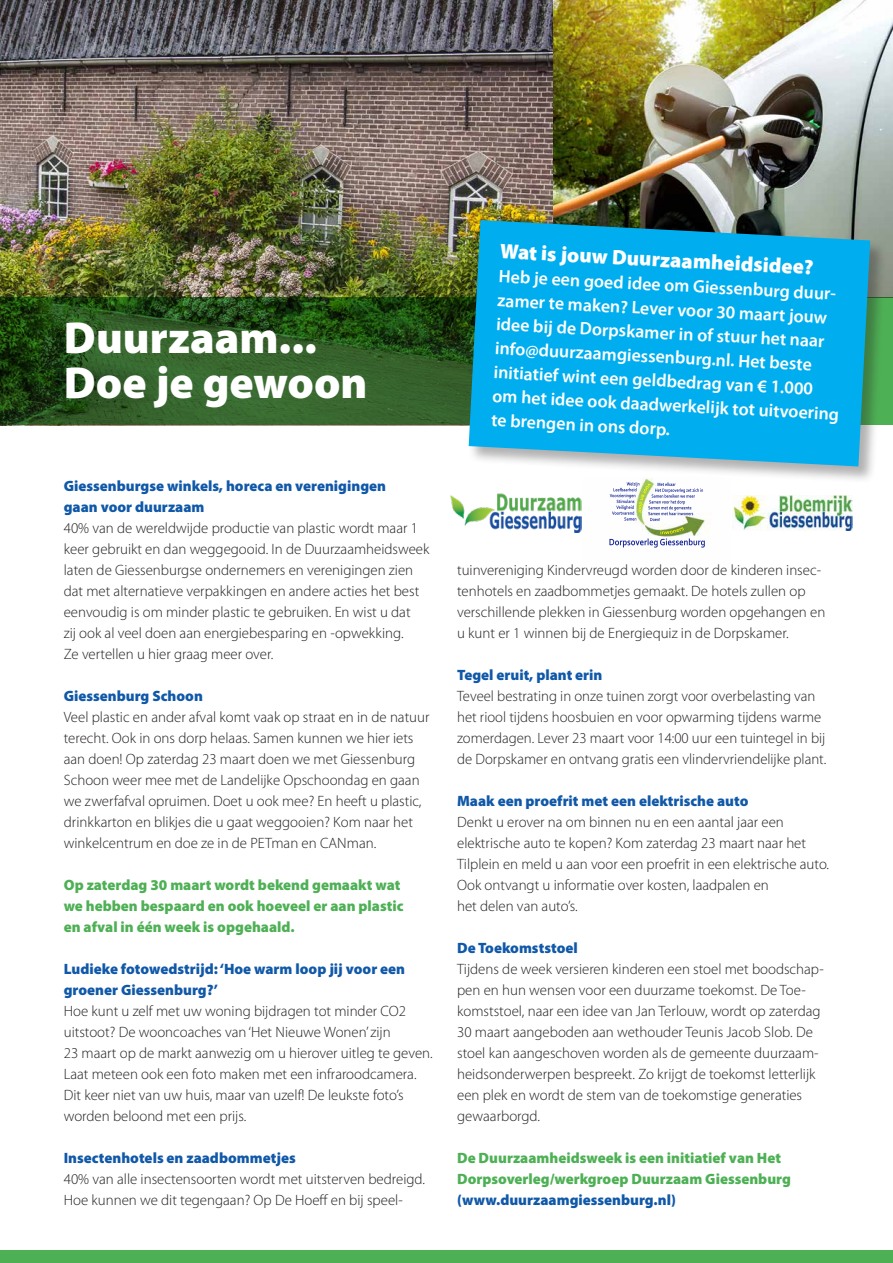
<style>
.page{position:relative;width:893px;height:1263px;background:#fff}
.page>*{position:absolute;margin:0;border:0;box-sizing:border-box;transform-origin:0 0}
.t1{font:900 45px/45px "Myriad Pro";color:#fff}
.t2{font:900 21px "Myriad Pro";color:#fff}
.t3{font:600 18px/24px "Myriad Pro";color:#fff}
.t4{font:300 15px/21px "Myriad Pro";color:#231f20}
.t5{font:900 15px/21px "Myriad Pro";color:#1058a8}
.t6{font:900 15px/21px "Myriad Pro";color:#4eb055}
</style>
<div class="page">
<img style="left:553px;top:0;width:340px;height:298px">
<img style="left:0;top:0;width:553px;height:298px">
<img style="left:609px;top:484px;width:100px;height:64px">
<svg style="left:673px;top:527px;width:11px;height:6px"></svg>
<svg style="left:641px;top:484px;width:10px;height:13px"></svg>
<img style="left:450px;top:494px;width:131px;height:39px">
<img style="left:733px;top:496px;width:120px;height:35px">
<div style="left:0;top:1250px;width:893px;height:13px;background:#4eb055"></div>
<svg style="left:0;top:298px;width:893px;height:127px;background:#2b5721"></svg>
<div style="left:468px;top:220px;width:420px;height:264px;background:#231f20;opacity:.35"></div>
<svg style="left:469px;top:220px;width:401px;height:246px;background:#0eaae3"></svg>
<h1 class="t1" style="left:64px;top:315px;width:305px">Duurzaam...<br>Doe je gewoon</h1>
<p class="t5" style="left:64px;top:476px;width:324px">Giessenburgse winkels, horeca en verenigingen gaan voor duurzaam</p>
<p class="t4" style="left:64px;top:518px;width:367px">40% van de wereldwijde productie van plastic wordt maar 1 keer gebruikt en dan weggegooid. In de Duurzaamheidsweek laten de Giessenburgse ondernemers en verenigingen zien dat met alternatieve verpakkingen en andere acties het best eenvoudig is om minder plastic te gebruiken. En wist u dat<br>zij ook al veel doen aan energiebesparing en -opwekking.<br>Ze vertellen u hier graag meer over.</p>
<p class="t5" style="left:64px;top:686px;width:141px">Giessenburg Schoon</p>
<p class="t4" style="left:64px;top:707px;width:367px">Veel plastic en ander afval komt vaak op straat en in de natuur terecht. Ook in ons dorp helaas. Samen kunnen we hier iets aan doen! Op zaterdag 23 maart doen we met Giessenburg Schoon weer mee met de Landelijke Opschoondag en gaan we zwerfafval opruimen. Doet u ook mee? En heeft u plastic, drinkkarton en blikjes die u gaat weggooien? Kom naar het winkelcentrum en doe ze in de PETman en CANman.</p>
<p class="t6" style="left:64px;top:875px;width:341px">Op zaterdag 30 maart wordt bekend gemaakt wat we hebben bespaard en ook hoeveel er aan plastic en afval in één week is opgehaald.</p>
<p class="t5" style="left:64px;top:959px;width:343px">Ludieke fotowedstrijd: ‘Hoe warm loop jij voor een groener Giessenburg?’</p>
<p class="t4" style="left:64px;top:1001px;width:371px">Hoe kunt u zelf met uw woning bijdragen tot minder CO2 uitstoot? De wooncoaches van ‘Het Nieuwe Wonen’ zijn<br>23 maart op de markt aanwezig om u hierover uitleg te geven.<br>Laat meteen ook een foto maken met een infraroodcamera.<br>Dit keer niet van uw huis, maar van uzelf! De leukste foto’s worden beloond met een prijs.</p>
<p class="t5" style="left:64px;top:1148px;width:234px">Insectenhotels en zaadbommetjes</p>
<p class="t4" style="left:64px;top:1169px;width:363px">40% van alle insectensoorten wordt met uitsterven bedreigd.<br>Hoe kunnen we dit tegengaan? Op De Hoeff en bij speel-</p>
<h2 class="t2" style="left:501px;top:239px;width:315px;rotate:3deg">Wat is jouw Duurzaamheidsidee?</h2>
<p class="t3" style="left:499px;top:264px;width:348px;rotate:3deg">Heb je een goed idee om Giessenburg duur&shy;zamer te maken? Lever voor 30 maart jouw idee bij de Dorpskamer in of stuur het naar info@duurzaamgiessenburg.nl. Het beste initiatief wint een geldbedrag van € 1.000 om het idee ook daadwerkelijk tot uitvoering te brengen in ons dorp.</p>
<p class="t4" style="left:457px;top:560px;width:370px">tuinvereniging Kindervreugd worden door de kinderen insec&shy;tenhotels en zaadbommetjes gemaakt. De hotels zullen op verschillende plekken in Giessenburg worden opgehangen en u kunt er 1 winnen bij de Energiequiz in de Dorpskamer.</p>
<p class="t5" style="left:457px;top:665px;width:147px">Tegel eruit, plant erin</p>
<p class="t4" style="left:457px;top:686px;width:371px">Teveel bestrating in onze tuinen zorgt voor overbelasting van het riool tijdens hoosbuien en voor opwarming tijdens warme zomerdagen. Lever 23 maart voor 14:00 uur een tuintegel in bij de Dorpskamer en ontvang gratis een vlindervriendelijke plant.</p>
<p class="t5" style="left:457px;top:791px;width:293px">Maak een proefrit met een elektrische auto</p>
<p class="t4" style="left:457px;top:812px;width:374px">Denkt u erover na om binnen nu en een aantal jaar een elektrische auto te kopen? Kom zaterdag 23 maart naar het Tilplein en meld u aan voor een proefrit in een elektrische auto.<br>Ook ontvangt u informatie over kosten, laadpalen en<br>het delen van auto’s.</p>
<p class="t5" style="left:457px;top:938px;width:122px">De Toekomststoel</p>
<p class="t4" style="left:457px;top:959px;width:368px">Tijdens de week versieren kinderen een stoel met boodschap&shy;pen en hun wensen voor een duurzame toekomst. De Toe&shy;komststoel, naar een idee van Jan Terlouw, wordt op zaterdag 30 maart aangeboden aan wethouder Teunis Jacob Slob. De stoel kan aangeschoven worden als de gemeente duurzaam&shy;heidsonderwerpen bespreekt. Zo krijgt de toekomst letterlijk een plek en wordt de stem van de toekomstige generaties gewaarborgd.</p>
<p class="t6" style="left:457px;top:1148px;width:335px">De Duurzaamheidsweek is een initiatief van Het<br>Dorpsoverleg/werkgroep Duurzaam Giessenburg</p>
<p class="t5" style="left:457px;top:1190px;width:220px">(www.duurzaamgiessenburg.nl)</p>
</div>
